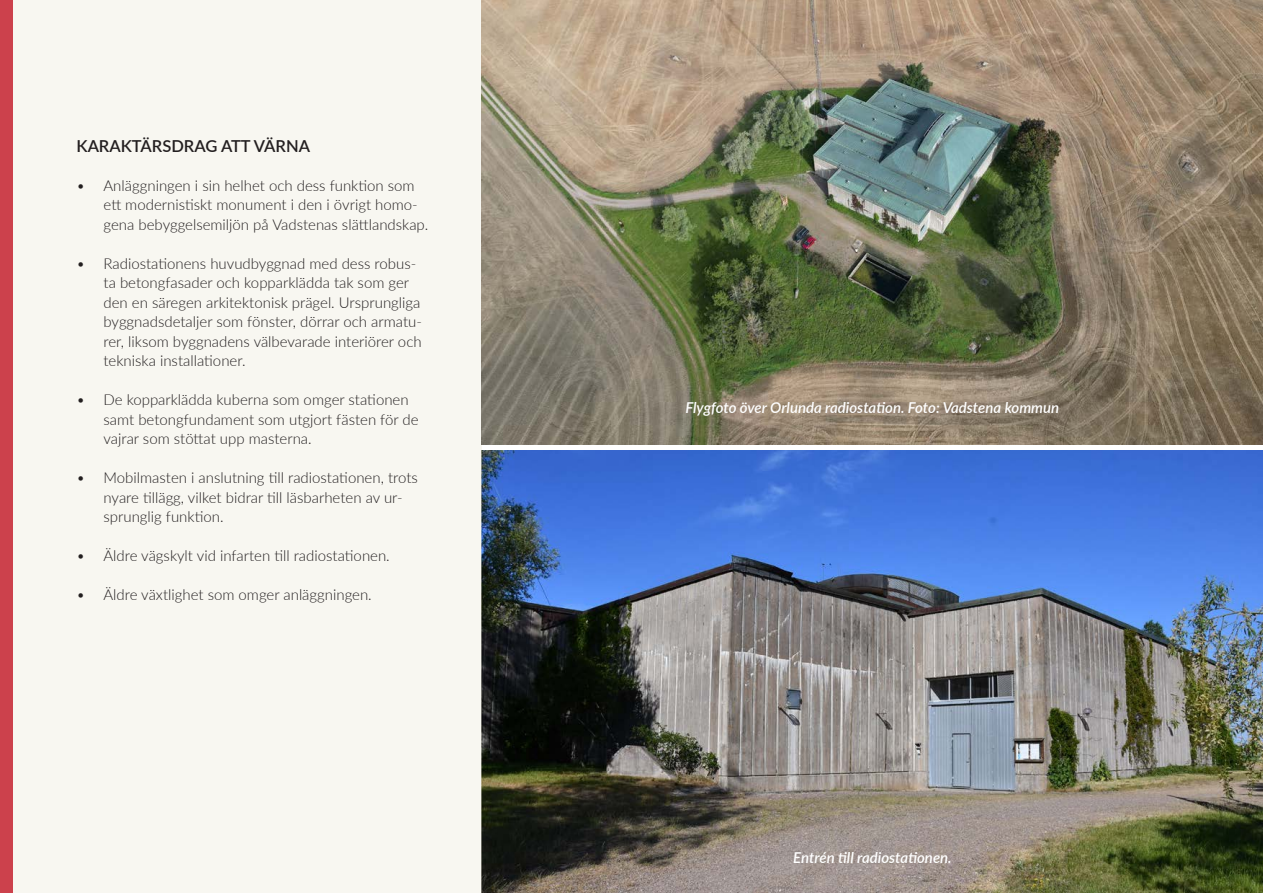
<style>
.page{position:relative;width:1263px;height:893px;background:#fff}
.page>*{position:absolute;margin:0;border:0;box-sizing:border-box;transform-origin:0 0}
.Rubriknivå_4_-_Brödtext_LITEN{font:600 16.5px "Lato";color:#231f20}
.t1{font:300 15px/19.5px "Lato";color:#231f20}
.Bildtext_-_Vit_text_på_bild{font:italic 600 15px "Lato";color:#fff}
.Bildtext_-_Tunn_svart_på_bild{font:italic 600 15px "Lato";color:#fff}
</style>
<div class="page">
<img style="left:482px;top:450px;width:781px;height:443px">
<div style="left:0;top:1px;width:482px;height:892px;background:#f8f7f1"></div>
<div style="left:0;top:0;width:13px;height:892px;background:#cc414c"></div>
<img style="left:482px;top:1px;width:781px;height:443px">
<p class="Rubriknivå_4_-_Brödtext_LITEN" style="left:77px;top:134px;width:235px">KARAKTÄRSDRAG ATT VÄRNA</p>
<p class="t1" style="left:104px;top:175px;width:326px;text-indent:-27px">• Anläggningen i sin helhet och dess funktion som ett modernistiskt monument i den i övrigt homo&shy;gena bebyggelsemiljön på Vadstenas slättlandskap.</p>
<p class="t1" style="left:104px;top:253px;width:320px;text-indent:-27px">• Radiostationens huvudbyggnad med dess robus&shy;ta betongfasader och kopparklädda tak som ger den en säregen arkitektonisk prägel. Ursprungliga byggnadsdetaljer som fönster, dörrar och armatu&shy;rer, liksom byggnadens välbevarade interiörer och tekniska installationer.</p>
<p class="t1" style="left:104px;top:389px;width:317px;text-indent:-27px">• De kopparklädda kuberna som omger stationen samt betongfundament som utgjort fästen för de vajrar som stöttat upp masterna.</p>
<p class="t1" style="left:104px;top:467px;width:316px;text-indent:-27px">• Mobilmasten i anslutning till radiostationen, trots nyare tillägg, vilket bidrar till läsbarheten av ur&shy;sprunglig funktion.</p>
<p class="t1" style="left:77px;top:545px;width:315px">• Äldre vägskylt vid infarten till radiostationen.</p>
<p class="t1" style="left:77px;top:584px;width:297px">• Äldre växtlighet som omger anläggningen.</p>
<p class="Bildtext_-_Vit_text_på_bild" style="left:685px;top:396px;width:375px">Flygfoto över Orlunda radiostation. Foto: Vadstena kommun</p>
<p class="Bildtext_-_Tunn_svart_på_bild" style="left:793px;top:846px;width:160px">Entrén till radiostationen.</p>
</div>
